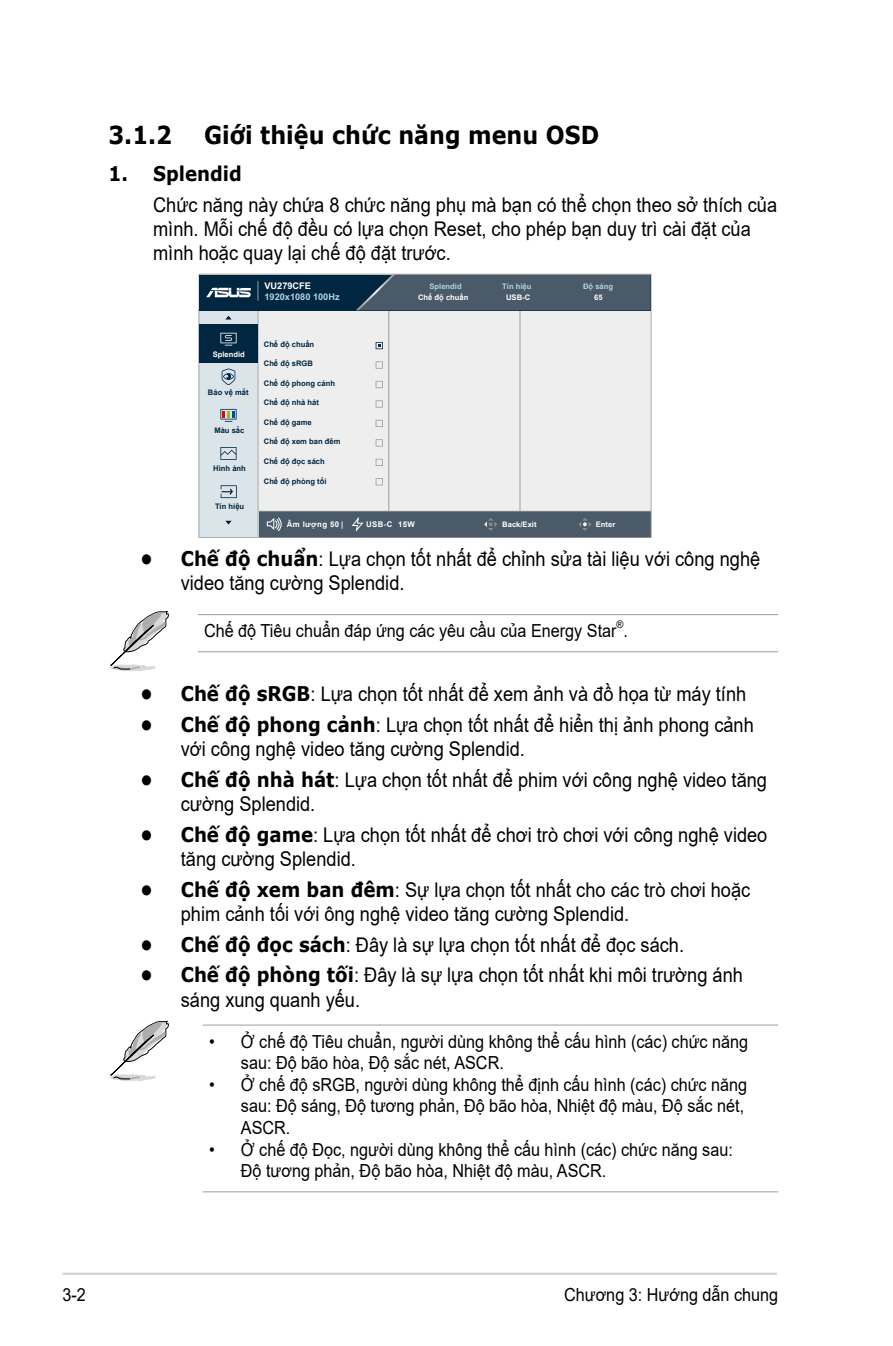
<style>
.page{position:relative;width:893px;height:1346px;background:#fff}
.page>*{position:absolute;margin:0;border:0;box-sizing:border-box;transform-origin:0 0}
.Heading_2{font:700 24.75px "Verdana";color:#000;scale:.9 1}
.List{font:20.25px/24.3px "Arial";color:#000;scale:.9 1}
.t1{font:700 20.25px "Verdana";color:#000;scale:.9 1}
.MB_Messages_Medium{font:18px/21.6px "Arial";color:#000;scale:.9 1}
.MB_Messages_Down{font:18px/21.6px "Arial";color:#000;scale:.9 1}
.MB_Messages_Up_Bulle{font:18px/21.6px "Arial";color:#000;scale:.9 1}
.MB_Messages{font:18px "Arial";color:#000;scale:.9 1}
.MB_Messages-2{font:10.58px "Arial";color:#000;scale:.9 1}
.t2{font:700 9.22px "Arial";color:#afd2e5}
.t3{font:700 9.22px "Arial";color:#fff}
.t4{font:700 7.88px "Arial";letter-spacing:.05em;color:#fff}
.t5{font:700 7.65px "Arial";color:#002640}
.t6{font:700 7.65px/10.1px "Arial";color:#fff}
.t7{font:700 7.65px/10.1px "Arial";color:#afd2e5;text-align:center}
.s1{color:#afd2e5}
.s2{color:#fff}
.s3{font-family:"Verdana";font-weight:700}
</style>
<div class="page">
<hr style="left:63px;top:1272px;width:714px;height:3px;background:#d1d3d4">
<hr style="left:198px;top:614px;width:580px;height:1px;background:#a7a9ac">
<hr style="left:198px;top:651px;width:580px;height:1px;background:#a7a9ac">
<svg style="left:199px;top:275px;width:452px;height:263px;background:#bec4ca"></svg>
<svg style="left:109px;top:611px;width:60px;height:60px"></svg>
<hr style="left:203px;top:1024px;width:575px;height:1px;background:#a7a9ac">
<hr style="left:203px;top:1191px;width:575px;height:1px;background:#a7a9ac">
<svg style="left:109px;top:1020px;width:60px;height:61px"></svg>
<p class="Heading_2" style="left:108px;top:118px;width:72px">3.1.2</p>
<p class="Heading_2" style="left:204px;top:118px;width:440px">Giới thiệu chức năng menu OSD</p>
<p class="t1" style="left:108px;top:160px;width:150px">1. Splendid</p>
<p class="List" style="left:153px;top:192px;width:695px">Chức năng này chứa 8 chức năng phụ mà bạn có thể chọn theo sở thích của mình. Mỗi chế độ đều có lựa chọn Reset, cho phép bạn duy trì cài đặt của mình hoặc quay lại chế độ đặt trước.</p>
<p class="t3" style="left:264px;top:281px;width:48px">VU279CFE</p>
<p class="t2" style="left:264px;top:291px;width:77px">1920x1080 100Hz</p>
<p class="t6" style="left:213px;top:350px;width:34px">Splendid</p>
<p class="t5" style="left:208px;top:387px;width:42px">Bảo vệ mắt</p>
<p class="t5" style="left:214px;top:425px;width:32px">Màu sắc</p>
<p class="t5" style="left:213px;top:463px;width:34px">Hình ảnh</p>
<p class="t5" style="left:215px;top:501px;width:31px">Tín hiệu</p>
<p class="t5" style="left:264px;top:339px;width:52px">Chế độ chuẩn</p>
<p class="t5" style="left:264px;top:358px;width:51px">Chế độ sRGB</p>
<p class="t5" style="left:264px;top:378px;width:73px">Chế độ phong cảnh</p>
<p class="t5" style="left:264px;top:397px;width:57px">Chế độ nhà hát</p>
<p class="t5" style="left:264px;top:417px;width:49px">Chế độ game</p>
<p class="t5" style="left:264px;top:436px;width:78px">Chế độ xem ban đêm</p>
<p class="t5" style="left:264px;top:456px;width:63px">Chế độ đọc sách</p>
<p class="t5" style="left:264px;top:475px;width:64px">Chế độ phòng tối</p>
<p class="t6" style="left:418px;top:282px;width:52px;text-indent:11px"><span class="s1">Splendid<br></span>Chế độ chuẩn</p>
<p class="t7" style="left:502px;top:282px;width:31px">Tín hiệu<br><span class="s2">USB-C</span></p>
<p class="t7" style="left:583px;top:282px;width:32px">Độ sáng<br><span class="s2">65</span></p>
<p class="t4" style="left:287px;top:519px;width:58px">Âm lượng 50 |</p>
<p class="t4" style="left:366px;top:519px;width:50px">USB-C 15W</p>
<p class="t6" style="left:596px;top:519px;width:21px">Enter</p>
<p class="List" style="left:181px;top:546px;width:645px;text-indent:-40px"><span class="s3">• Chế độ chuẩn</span>: Lựa chọn tốt nhất để chỉnh sửa tài liệu với công nghệ video tăng cường Splendid.</p>
<p class="MB_Messages" style="left:204px;top:618px;width:473px">Chế độ Tiêu chuẩn đáp ứng các yêu cầu của Energy Star .</p>
<p class="t6" style="left:502px;top:519px;width:36px">Back/Exit</p>
<p class="MB_Messages-2" style="left:617px;top:617px;width:9px">®</p>
<p class="List" style="left:140px;top:681px;width:675px"><span class="s3">• Chế độ sRGB</span>: Lựa chọn tốt nhất để xem ảnh và đồ họa từ máy tính</p>
<p class="List" style="left:181px;top:712px;width:638px;text-indent:-40px"><span class="s3">• Chế độ phong cảnh</span>: Lựa chọn tốt nhất để hiển thị ảnh phong cảnh với công nghệ video tăng cường Splendid.</p>
<p class="List" style="left:181px;top:767px;width:653px;text-indent:-40px"><span class="s3">• Chế độ nhà hát</span>: Lựa chọn tốt nhất để phim với công nghệ video tăng cường Splendid.</p>
<p class="List" style="left:181px;top:822px;width:653px;text-indent:-40px"><span class="s3">• Chế độ game</span>: Lựa chọn tốt nhất để chơi trò chơi với công nghệ video tăng cường Splendid.</p>
<p class="List" style="left:181px;top:877px;width:634px;text-indent:-40px"><span class="s3">• Chế độ xem ban đêm</span>: Sự lựa chọn tốt nhất cho các trò chơi hoặc phim cảnh tối với ông nghệ video tăng cường Splendid.</p>
<p class="List" style="left:140px;top:932px;width:606px"><span class="s3">• Chế độ đọc sách</span>: Đây là sự lựa chọn tốt nhất để đọc sách.</p>
<p class="List" style="left:181px;top:963px;width:626px;text-indent:-40px"><span class="s3">• Chế độ phòng tối</span>: Đây là sự lựa chọn tốt nhất khi môi trường ánh sáng xung quanh yếu.</p>
<p class="MB_Messages_Up_Bulle" style="left:241px;top:1030px;width:565px;text-indent:-32px">• Ở chế độ Tiêu chuẩn, người dùng không thể cấu hình (các) chức năng sau: Độ bão hòa, Độ sắc nét, ASCR.</p>
<p class="MB_Messages_Medium" style="left:241px;top:1073px;width:564px;text-indent:-32px">• Ở chế độ sRGB, người dùng không thể định cấu hình (các) chức năng sau: Độ sáng, Độ tương phản, Độ bão hòa, Nhiệt độ màu, Độ sắc nét,<br>ASCR.</p>
<p class="MB_Messages_Down" style="left:241px;top:1138px;width:548px;text-indent:-32px">• Ở chế độ Đọc, người dùng không thể cấu hình (các) chức năng sau:<br>Độ tương phản, Độ bão hòa, Nhiệt độ màu, ASCR.</p>
<p class="MB_Messages_Medium" style="left:63px;top:1283px;width:28px">3-2</p>
<p class="MB_Messages_Medium" style="left:564px;top:1283px;width:239px">Chương 3: Hướng dẫn chung</p>
</div>
